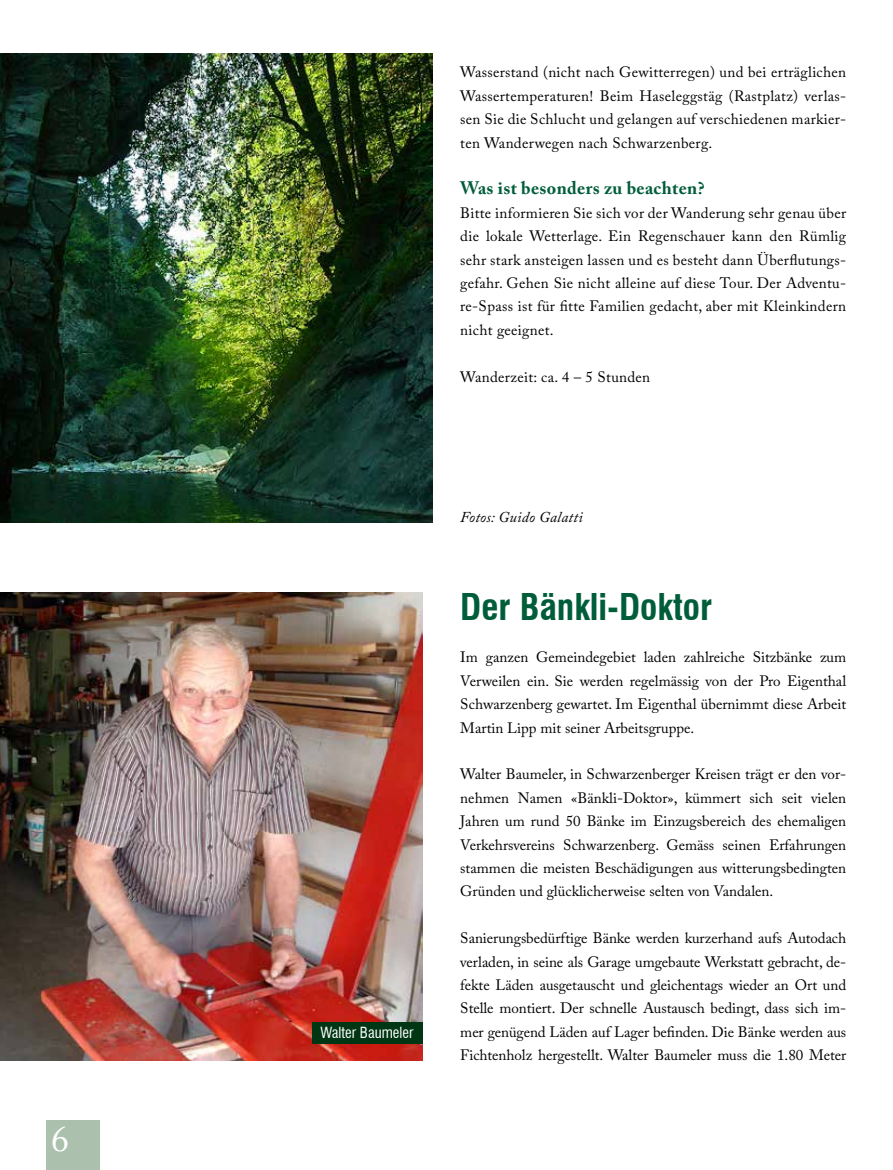
<style>
.page{position:relative;width:893px;height:1170px;background:#fff}
.page>*{position:absolute;margin:0;border:0;box-sizing:border-box;transform-origin:0 0}
.t1{font:700 condensed 36px "Swiss 721 BT";color:#005d3a}
.t2{font:36px "Adobe Caslon Pro";color:#fff}
.t3{font:700 18px "Adobe Caslon Pro";letter-spacing:.02em;color:#005d3a}
.t4{font:15px/23.4px "Adobe Caslon Pro";color:#000;text-align:justify}
.t5{font:15px "Adobe Caslon Pro";letter-spacing:.02em;color:#000}
.t6{font:italic 15px "Adobe Caslon Pro";letter-spacing:.02em;color:#000}
.t7{font:condensed 15px "Swiss 721 BT";color:#fff}
</style>
<div class="page">
<img style="left:0;top:54px;width:433px;height:468px">
<img style="left:0;top:592px;width:422px;height:468px">
<div style="left:312px;top:1021px;width:110px;height:22px;background:#003613"></div>
<div style="left:47px;top:1119px;width:53px;height:50px;background:#abc0ad"></div>
<h1 class="t2" style="left:51px;top:1117px;width:19px">6</h1>
<p class="t4" style="left:460px;top:61px;width:387px">Wasserstand (nicht nach Gewitterregen) und bei erträglichen Wassertemperaturen! Beim Haseleggstäg (Rastplatz) verlas&shy;sen Sie die Schlucht und gelangen auf verschiedenen markier&shy;ten Wanderwegen nach Schwarzenberg.</p>
<p class="t3" style="left:460px;top:178px;width:246px">Was ist besonders zu beachten?</p>
<p class="t4" style="left:460px;top:201px;width:387px">Bitte informieren Sie sich vor der Wanderung sehr genau über die lokale Wetterlage. Ein Regenschauer kann den Rümlig sehr stark ansteigen lassen und es besteht dann Überflutungs&shy;gefahr. Gehen Sie nicht alleine auf diese Tour. Der Adventu&shy;re-Spass ist für fitte Familien gedacht, aber mit Kleinkindern nicht geeignet.</p>
<p class="t5" style="left:460px;top:367px;width:191px">Wanderzeit: ca. 4 – 5 Stunden</p>
<p class="t7" style="left:320px;top:1023px;width:95px">Walter Baumeler</p>
<p class="t6" style="left:460px;top:508px;width:124px">Fotos: Guido Galatti</p>
<h1 class="t1" style="left:460px;top:585px;width:253px">Der Bänkli-Doktor</h1>
<p class="t4" style="left:460px;top:645px;width:387px">Im ganzen Gemeindegebiet laden zahlreiche Sitzbänke zum Verweilen ein. Sie werden regelmässig von der Pro Eigenthal Schwarzenberg gewartet. Im Eigenthal übernimmt diese Arbeit Martin Lipp mit seiner Arbeitsgruppe.</p>
<p class="t4" style="left:460px;top:762px;width:387px">Walter Baumeler, in Schwarzenberger Kreisen trägt er den vor&shy;nehmen Namen «Bänkli-Doktor», kümmert sich seit vielen Jahren um rund 50 Bänke im Einzugsbereich des ehemaligen Verkehrsvereins Schwarzenberg. Gemäss seinen Erfahrungen stammen die meisten Beschädigungen aus witterungsbedingten Gründen und glücklicherweise selten von Vandalen.</p>
<p class="t4" style="left:460px;top:926px;width:387px">Sanierungsbedürftige Bänke werden kurzerhand aufs Autodach verladen, in seine als Garage umgebaute Werkstatt gebracht, de&shy;fekte Läden ausgetauscht und gleichentags wieder an Ort und Stelle montiert. Der schnelle Austausch bedingt, dass sich im&shy;mer genügend Läden auf Lager befinden. Die Bänke werden aus Fichtenholz hergestellt. Walter Baumeler muss die 1.80 Meter</p>
</div>
